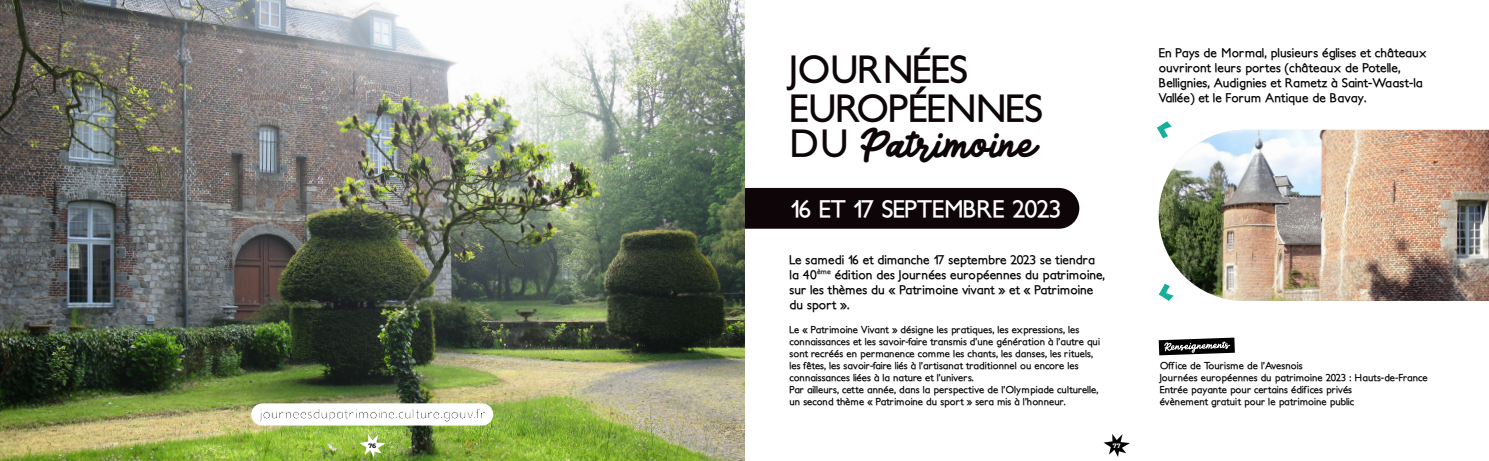
<style>
.page{position:relative;width:1489px;height:461px;background:#fff}
.page>*{position:absolute;margin:0;border:0;box-sizing:border-box;transform-origin:0 0}
.t1{font:700 37.5px/38.8px "Petita";letter-spacing:-.045em;color:#0e0508}
.t2{font:37.5px "Jocky Starline";letter-spacing:.02em;color:#0e0508}
.t3{font:700 23.75px "Petita";letter-spacing:-.04em;color:#fff}
.t4{font:700 12.5px/15px "Petita";color:#020203}
.t5{font:700 10px/12px "Petita";color:#000}
.t6{font:700 6.25px "Montserrat";color:#fff}
.t7{font:700 6.25px "Montserrat";color:#020203}
.s1{font-family:"Petita";font-weight:700}
</style>
<div class="page">
<svg style="left:1103px;top:434px;width:26px;height:23px"></svg>
<div style="left:533px;top:188px;width:546px;height:41px;background:#0e0508;border-radius:20px"></div>
<img style="left:0;top:0;width:744px;height:461px">
<div style="left:252px;top:404px;width:240px;height:21px;background:#fff;border-radius:11px"></div>
<div style="left:251px;top:403px;width:242px;height:22px;border:1px solid #fff;border-radius:11px"></div>
<svg style="left:260px;top:408px;width:225px;height:14px"></svg>
<img style="left:1158px;top:130px;width:330px;height:171px">
<svg style="left:1158px;top:337px;width:76px;height:18px"></svg>
<svg style="left:359px;top:434px;width:27px;height:23px"></svg>
<svg style="left:1157px;top:121px;width:14px;height:17px"></svg>
<svg style="left:1158px;top:284px;width:15px;height:17px"></svg>
<p class="t7" style="left:368px;top:440px;width:9px">76</p>
<h1 class="t1" style="left:789px;top:52px;width:255px">JOURNÉES<br>EUROPÉENNES</h1>
<h1 class="t2" style="left:789px;top:128px;width:249px"><span class="s1">DU</span> Patrimoine</h1>
<h2 class="t3" style="left:790px;top:194px;width:272px">16 ET 17 SEPTEMBRE 2023</h2>
<p class="t4" style="left:789px;top:252px;width:317px">Le samedi 16 et dimanche 17 septembre 2023 se tiendra la 40<sup>ème</sup> édition des Journées européennes du patrimoine, sur les thèmes du « Patrimoine vivant » et « Patrimoine du sport ».</p>
<p class="t5" style="left:789px;top:323px;width:312px">Le « Patrimoine Vivant » désigne les pratiques, les expressions, les connaissances et les savoir-faire transmis d’une génération à l’autre qui sont recréés en permanence comme les chants, les danses, les rituels, les fêtes, les savoir-faire liés à l’artisanat traditionnel ou encore les connaissances liées à la nature et l’univers.<br>Par ailleurs, cette année, dans la perspective de l’Olympiade culturelle, un second thème « Patrimoine du sport » sera mis à l’honneur.</p>
<p class="t6" style="left:1112px;top:440px;width:9px">77</p>
<p class="t4" style="left:1158px;top:46px;width:269px">En Pays de Mormal, plusieurs églises et châteaux ouvriront leurs portes (châteaux de Potelle, Bellignies, Audignies et Rametz à Saint-Waast-la Vallée) et le Forum Antique de Bavay.</p>
<p class="t5" style="left:1159px;top:360px;width:270px">Office de Tourisme de l’Avesnois<br>Journées européennes du patrimoine 2023 : Hauts-de-France Entrée payante pour certains édifices privés<br>évènement gratuit pour le patrimoine public</p>
</div>
